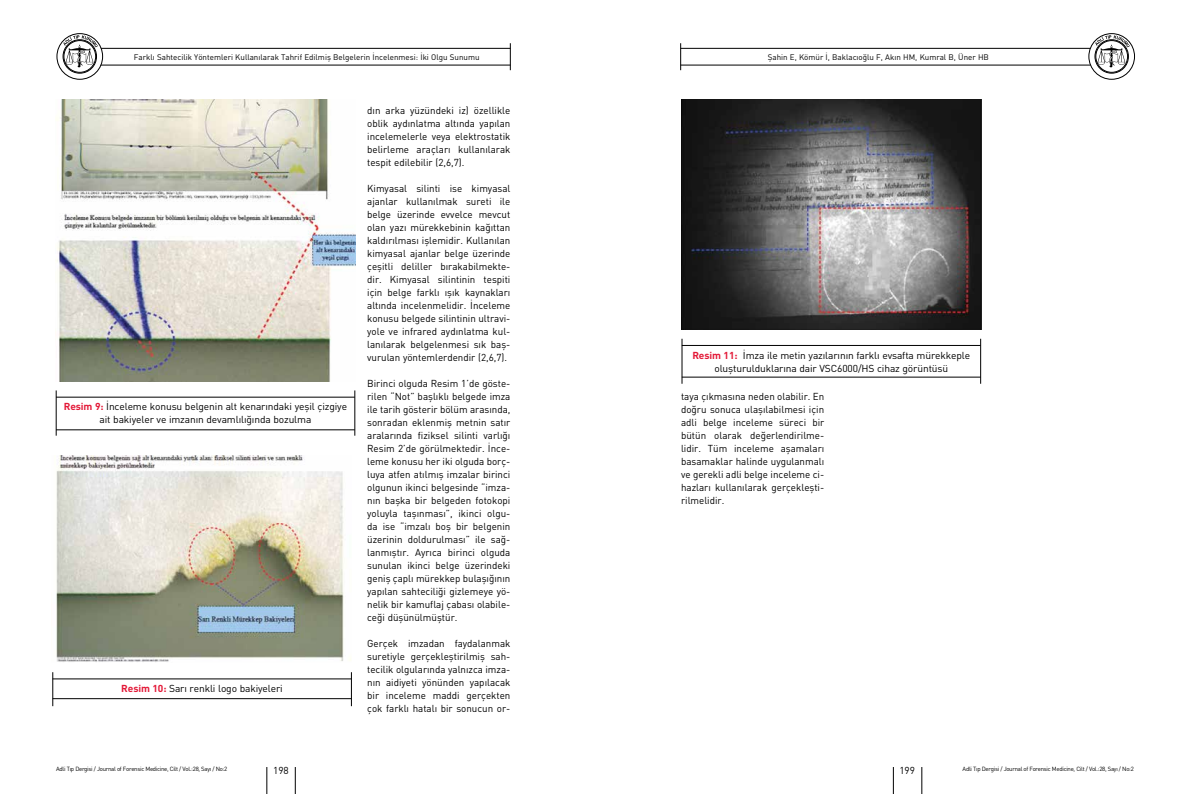
<style>
.page{position:relative;width:1191px;height:794px;background:#fff}
.page>*{position:absolute;margin:0;border:0;box-sizing:border-box;transform-origin:0 0}
.t1{font:10px/13px "DIN";color:#000;text-align:justify}
.t2{font:8px "DIN";color:#000}
.t3{font:6px "DIN";letter-spacing:-.045em;color:#000}
.s1{font-weight:700;color:#e31837}
</style>
<div class="page">
<hr style="left:680px;top:65px;width:419px;height:1px;background:#000">
<hr style="left:680px;top:48px;width:419px;height:1px;background:#000">
<svg style="left:680px;top:43px;width:1px;height:27px"></svg>
<svg style="left:510px;top:43px;width:1px;height:27px"></svg>
<hr style="left:91px;top:65px;width:419px;height:1px;background:#000">
<hr style="left:91px;top:48px;width:419px;height:1px;background:#000">
<svg style="left:1088px;top:34px;width:46px;height:45px"></svg>
<div style="left:1094px;top:39px;width:34px;height:34px;border:1px solid #000;border-radius:50%"></div>
<div style="left:1088px;top:33px;width:46px;height:47px;border:1px solid #000;border-radius:50%"></div>
<div style="left:1095px;top:40px;width:32px;height:33px;border:1px solid #000;border-radius:50%"></div>
<svg style="left:1095px;top:35px;width:35px;height:32px"></svg>
<svg style="left:57px;top:34px;width:45px;height:45px"></svg>
<div style="left:57px;top:33px;width:46px;height:47px;border:1px solid #000;border-radius:50%"></div>
<div style="left:64px;top:40px;width:32px;height:33px;border:1px solid #000;border-radius:50%"></div>
<svg style="left:63px;top:35px;width:35px;height:32px"></svg>
<svg style="left:267px;top:767px;width:1px;height:27px"></svg>
<svg style="left:295px;top:767px;width:1px;height:27px"></svg>
<hr style="left:355px;top:390px;width:1px;height:46px;background:#000">
<hr style="left:56px;top:397px;width:299px;height:1px;background:#000">
<hr style="left:56px;top:390px;width:1px;height:46px;background:#000">
<hr style="left:56px;top:430px;width:299px;height:1px;background:#000">
<img style="left:56px;top:99px;width:299px;height:282px">
<hr style="left:980px;top:339px;width:1px;height:45px;background:#000">
<hr style="left:682px;top:345px;width:298px;height:1px;background:#000">
<hr style="left:682px;top:339px;width:1px;height:45px;background:#000">
<hr style="left:682px;top:377px;width:298px;height:1px;background:#000">
<img style="left:681px;top:99px;width:300px;height:230px">
<hr style="left:351px;top:672px;width:1px;height:34px;background:#000">
<hr style="left:53px;top:678px;width:298px;height:1px;background:#000">
<hr style="left:53px;top:672px;width:1px;height:34px;background:#000">
<hr style="left:53px;top:698px;width:298px;height:1px;background:#000">
<img style="left:56px;top:455px;width:295px;height:207px">
<svg style="left:893px;top:767px;width:1px;height:27px"></svg>
<svg style="left:921px;top:767px;width:1px;height:27px"></svg>
<p class="t2" style="left:134px;top:52px;width:347px">Farklı Sahtecilik Yöntemleri Kullanılarak Tahrif Edilmiş Belgelerin İncelenmesi: İki Olgu Sunumu</p>
<p class="t2" style="left:767px;top:52px;width:223px">Şahin E, Kömür İ, Baklacıoğlu F, Akın HM, Kumral B, Üner HB</p>
<p class="t1" style="left:64px;top:400px;width:285px;text-align:center"><span class="s1">Resim 9:</span> İnceleme konusu belgenin alt kenarındaki yeşil çizgiye ait bakiyeler ve imzanın devamlılığında bozulma</p>
<p class="t1" style="left:121px;top:681px;width:163px"><span class="s1">Resim 10:</span> Sarı renkli logo bakiyeleri</p>
<p class="t1" style="left:367px;top:104px;width:145px">dın arka yüzündeki iz) özellikle oblik aydınlatma altında yapılan incelemelerle veya elektrostatik belirleme araçları kullanılarak tespit edilebilir (2,6,7).</p>
<p class="t1" style="left:367px;top:182px;width:145px">Kimyasal silinti ise kimyasal ajanlar kullanılmak sureti ile belge üzerinde evvelce mevcut olan yazı mürekkebinin kağıttan kaldırılması işlemidir. Kullanılan kimyasal ajanlar belge üzerinde çeşitli deliller bırakabilmekte&shy;dir. Kimyasal silintinin tespiti için belge farklı ışık kaynakları altında incelenmelidir. İnceleme konusu belgede silintinin ultravi&shy;yole ve infrared aydınlatma kul&shy;lanılarak belgelenmesi sık baş&shy;vurulan yöntemlerdendir (2,6,7).</p>
<p class="t1" style="left:367px;top:377px;width:145px">Birinci olguda Resim 1’de göste&shy;rilen “Not” başlıklı belgede imza ile tarih gösterir bölüm arasında, sonradan eklenmiş metnin satır aralarında fiziksel silinti varlığı Resim 2’de görülmektedir. İnce&shy;leme konusu her iki olguda borç&shy;luya atfen atılmış imzalar birinci olgunun ikinci belgesinde “imza&shy;nın başka bir belgeden fotokopi yoluyla taşınması”, ikinci olgu&shy;da ise “imzalı boş bir belgenin üzerinin doldurulması” ile sağ&shy;lanmıştır. Ayrıca birinci olguda sunulan ikinci belge üzerindeki geniş çaplı mürekkep bulaşığının yapılan sahteciliği gizlemeye yö&shy;nelik bir kamuflaj çabası olabile&shy;ceği düşünülmüştür.</p>
<p class="t1" style="left:367px;top:637px;width:145px">Gerçek imzadan faydalanmak suretiyle gerçekleştirilmiş sah&shy;tecilik olgularında yalnızca imza&shy;nın aidiyeti yönünden yapılacak bir inceleme maddi gerçekten çok farklı hatalı bir sonucun or-</p>
<p class="t1" style="left:692px;top:348px;width:279px;text-align:center"><span class="s1">Resim 11:</span> İmza ile metin yazılarının farklı evsafta mürekkeple oluşturulduklarına dair VSC6000/HS cihaz görüntüsü</p>
<p class="t1" style="left:681px;top:390px;width:145px">taya çıkmasına neden olabilir. En doğru sonuca ulaşılabilmesi için adli belge inceleme süreci bir bütün olarak değerlendirilme&shy;lidir. Tüm inceleme aşamaları basamaklar halinde uygulanmalı ve gerekli adli belge inceleme ci&shy;hazları kullanılarak gerçekleşti&shy;rilmelidir.</p>
<p class="t3" style="left:56px;top:765px;width:173px">Adli Tıp Dergisi / Journal of Forensic Medicine, Cilt / Vol.:28, Sayı / No:2</p>
<p class="t3" style="left:962px;top:765px;width:173px">Adli Tıp Dergisi / Journal of Forensic Medicine, Cilt / Vol.:28, Sayı / No:2</p>
<p class="t1" style="left:273px;top:764px;width:17px">198</p>
<p class="t1" style="left:899px;top:764px;width:17px">199</p>
</div>
